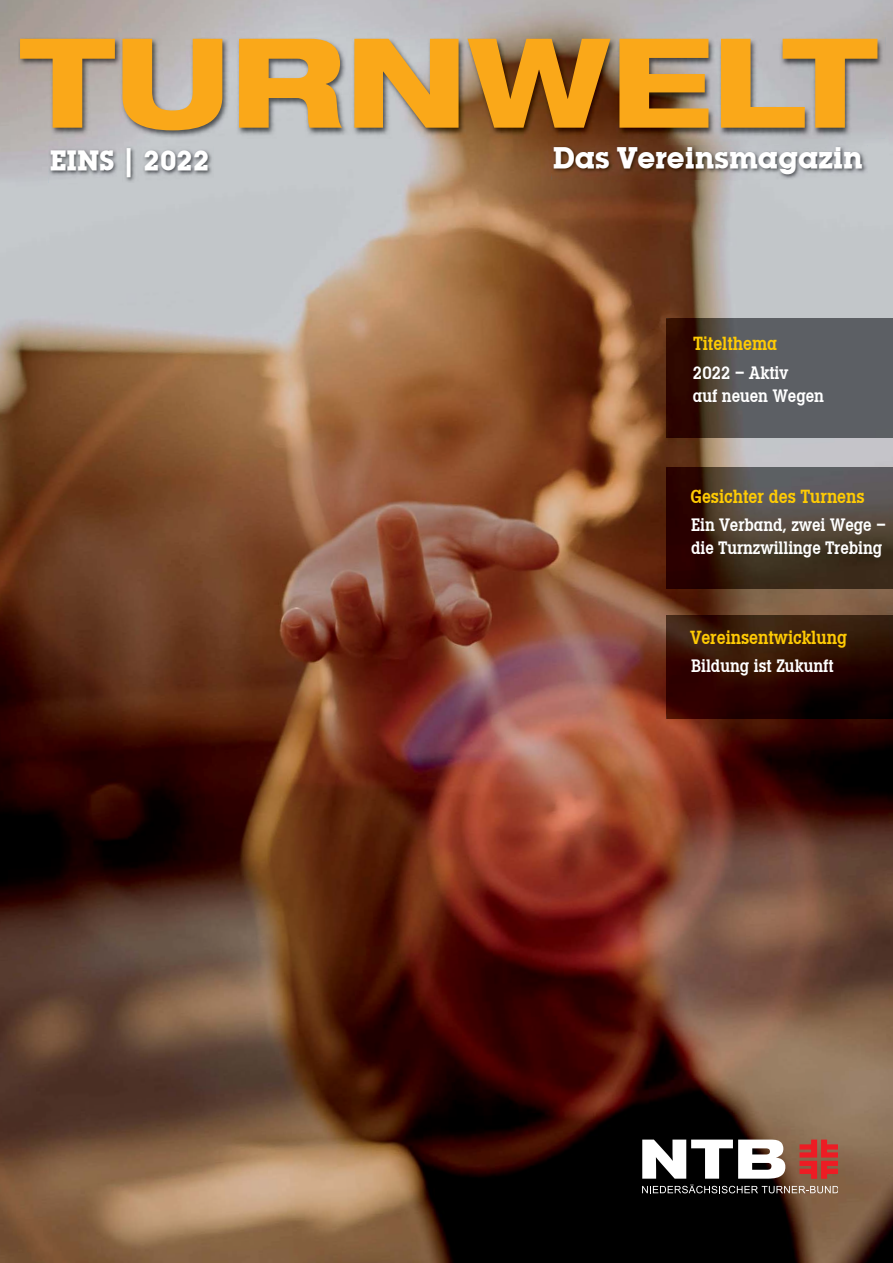
<style>
.page{position:relative;width:893px;height:1263px;background:#fff}
.page>*{position:absolute;margin:0;border:0;box-sizing:border-box;transform-origin:0 0}
.t1{font:800 expanded 124.5px "Helvetica Neue";color:#faa819}
.t2{font:31.05px "Lubalin Graph Md ITCTT Bold";color:#fff}
.t3{font:29.1px "Lubalin Graph Md ITCTT Bold";color:#fff}
.t4{font:19.8px "Lubalin Graph Cd ITCTT Demi";color:#ffcb04}
.t5{font:18.75px/22.5px "Lubalin Graph Cd ITCTT Demi";color:#fff}
</style>
<div class="page">
<img style="left:0;top:0;width:893px;height:1263px">
<img style="left:18px;top:37px;width:867px;height:101px">
<img style="left:49px;top:147px;width:164px;height:36px">
<svg style="left:642px;top:1140px;width:196px;height:53px"></svg>
<img style="left:552px;top:145px;width:315px;height:35px">
<img style="left:666px;top:319px;width:227px;height:119px">
<img style="left:666px;top:467px;width:227px;height:122px">
<img style="left:666px;top:615px;width:227px;height:104px">
<h1 class="t1" style="left:20px;top:37px;width:859px">TURNWELT</h1>
<h3 class="t3" style="left:50px;top:143px;width:161px">EINS | 2022</h3>
<h2 class="t2" style="left:553px;top:138px;width:312px">Das Vereinsmagazin</h2>
<p class="t4" style="left:693px;top:331px;width:85px">Titelthema</p>
<p class="t5" style="left:693px;top:362px;width:133px">2022 – Aktiv<br>auf neuen Wegen</p>
<p class="t4" style="left:690px;top:485px;width:176px">Gesichter des Turnens</p>
<p class="t5" style="left:691px;top:514px;width:196px">Ein Verband, zwei Wege – die Turnzwillinge Trebing</p>
<p class="t4" style="left:690px;top:626px;width:158px">Vereinsentwicklung</p>
<p class="t5" style="left:691px;top:655px;width:144px">Bildung ist Zukunft</p>
</div>
